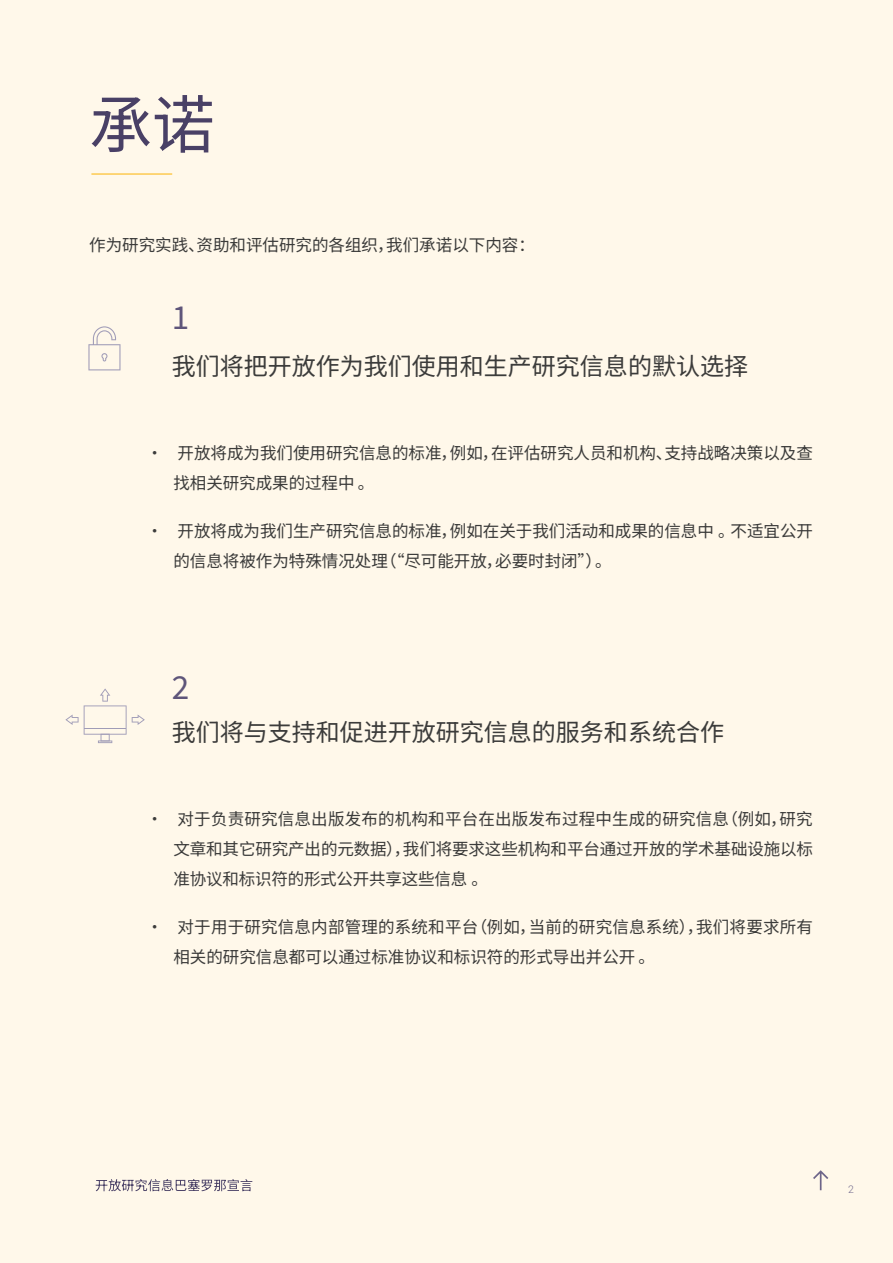
<style>
.page{position:relative;width:893px;height:1263px;background:#fff8ea}
.page>*{position:absolute;margin:0;border:0;box-sizing:border-box;transform-origin:0 0}
.t1{font:100 62.7px "Noto Sans SC";color:#494066}
.t2{font:100 31.5px "Noto Sans SC";color:#5e557a}
.t3{font:100 24px "Noto Sans SC";color:#3c3c3b}
.t4{font:100 16.5px/30px "Noto Sans SC";color:#3c3c3b}
.t5{font:300 10.5px "Roboto";color:#756e90}
</style>
<div class="page">
<hr style="left:91px;top:173px;width:81px;height:2px;background:#fdca50">
<svg style="left:813px;top:1170px;width:15px;height:20px"></svg>
<svg style="left:88px;top:326px;width:32px;height:44px"></svg>
<hr style="left:98px;top:740px;width:14px;height:3px;background:#a09cb7">
<svg style="left:65px;top:688px;width:80px;height:54px"></svg>
<svg style="left:96px;top:1179px;width:156px;height:12px"></svg>
<p class="t1" style="left:89px;top:89px;width:127px">承诺</p>
<p class="t4" style="left:89px;top:231px;width:447px">作为研究实践、资助和评估研究的各组织，我们承诺以下内容：</p>
<p class="t2" style="left:172px;top:300px;width:19px">1</p>
<p class="t3" style="left:172px;top:352px;width:577px">我们将把开放作为我们使用和生产研究信息的默认选择</p>
<p class="t4" style="left:173px;top:438px;width:641px;text-indent:-27px">• 开放将成为我们使用研究信息的标准，例如，在评估研究人员和机构、支持战略决策以及查找相关研究成果的过程中。</p>
<p class="t4" style="left:173px;top:516px;width:641px;text-indent:-27px">• 开放将成为我们生产研究信息的标准，例如在关于我们活动和成果的信息中 。不适宜公开的信息将被作为特殊情况处理（“尽可能开放，必要时封闭”）。</p>
<p class="t2" style="left:172px;top:669px;width:19px">2</p>
<p class="t3" style="left:172px;top:718px;width:553px">我们将与支持和促进开放研究信息的服务和系统合作</p>
<p class="t4" style="left:173px;top:804px;width:641px;text-align:justify;text-indent:-27px">• 对于负责研究信息出版发布的机构和平台在出版发布过程中生成的研究信息（例如，研究文章和其它研究产出的元数据），我们将要求这些机构和平台通过开放的学术基础设施以标准协议和标识符的形式公开共享这些信息。</p>
<p class="t4" style="left:173px;top:912px;width:641px;text-indent:-27px">• 对于用于研究信息内部管理的系统和平台（例如，当前的研究信息系统），我们将要求所有相关的研究信息都可以通过标准协议和标识符的形式导出并公开。</p>
<p class="t5" style="left:848px;top:1181px;width:7px">2</p>
</div>
